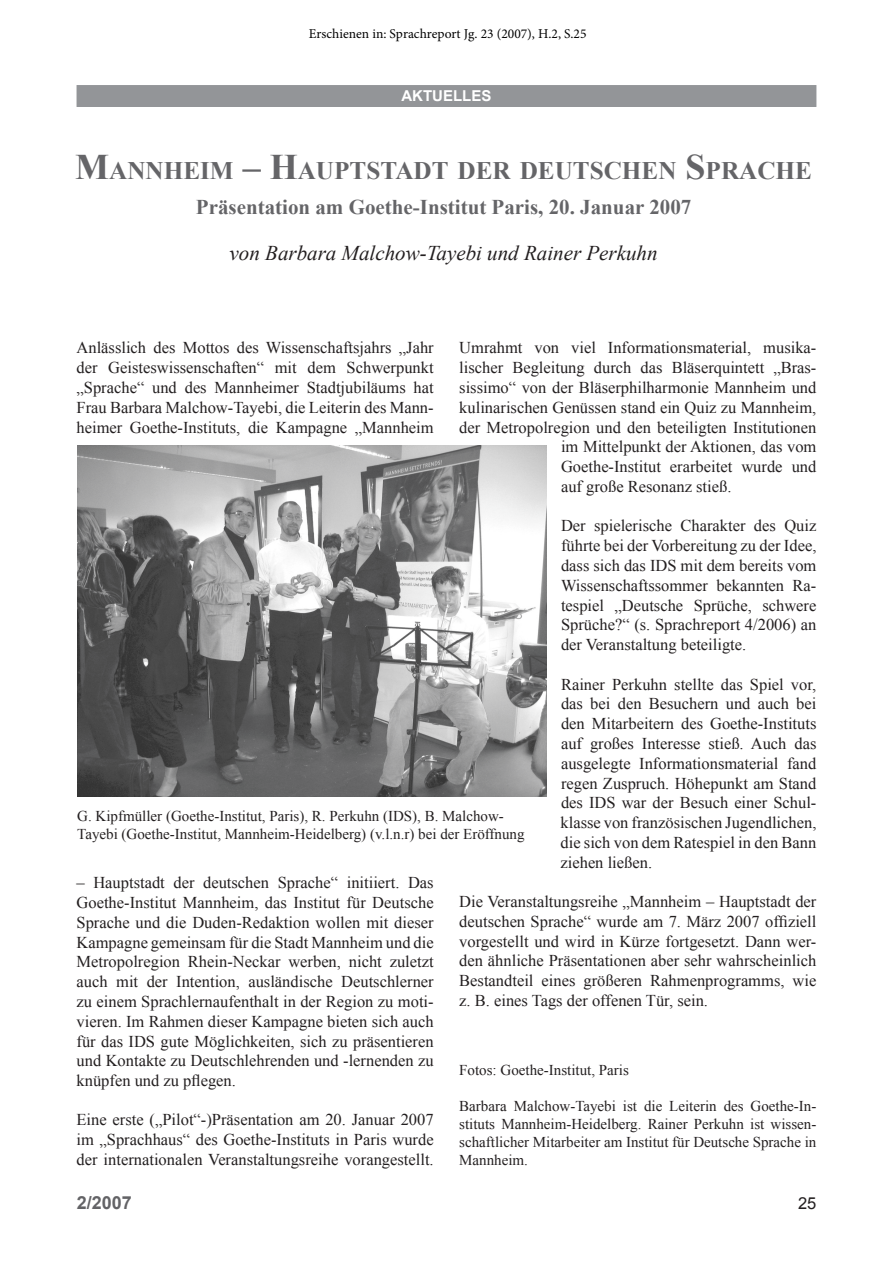
<style>
.page{position:relative;width:893px;height:1263px;background:#fff}
.page>*{position:absolute;margin:0;border:0;box-sizing:border-box;transform-origin:0 0}
.t1{font:700 25.2px "Times New Roman";color:#656568}
.t2{font:700 21px "Times New Roman";color:#656568}
.t3{font:italic 21px "Times New Roman";color:#231f20}
.t4{font:700 18px "Arial";color:#636366}
.t5{font:16.5px/19.8px "Times New Roman";color:#231f20;text-align:justify}
.t6{font:16.5px "Arial";color:#231f20}
.t7{font:15px/18px "Times New Roman";color:#231f20;text-align:justify}
.t8{font:700 15px "Arial";color:#fff}
.t9{font:13.5px "Minion Pro";color:#000}
.s1{font-size:36px}
</style>
<div class="page">
<div style="left:77px;top:86px;width:739px;height:20px;background:#939598"></div>
<div style="left:77px;top:85px;width:739px;height:22px;border:2px solid #939598"></div>
<img style="left:78px;top:445px;width:468px;height:351px">
<p class="t9" style="left:309px;top:25px;width:279px">Erschienen in: Sprachreport Jg. 23 (2007), H.2, S.25</p>
<p class="t8" style="left:401px;top:86px;width:91px">AKTUELLES</p>
<h1 class="t1" style="left:75px;top:154px;width:738px"><span class="s1">M</span>ANNHEIM <span class="s1">– H</span>AUPTSTADT DER DEUTSCHEN <span class="s1">S</span>PRACHE</h1>
<p class="t2" style="left:196px;top:192px;width:497px">Präsentation am Goethe-Institut Paris, 20. Januar 2007</p>
<p class="t3" style="left:230px;top:239px;width:429px">von Barbara Malchow-Tayebi und Rainer Perkuhn</p>
<p class="t5" style="left:77px;top:338px;width:359px">Anlässlich des Mottos des Wissenschaftsjahrs „Jahr der Geisteswissenschaften“ mit dem Schwerpunkt „Sprache“ und des Mannheimer Stadtjubiläums hat Frau Barbara Malchow-Tayebi, die Leiterin des Mann&shy;heimer Goethe-Instituts, die Kampagne „Mannheim</p>
<p class="t5" style="left:459px;top:338px;width:359px">Umrahmt von viel Informationsmaterial, musika-</p>
<p class="t5" style="left:459px;top:358px;width:359px">lischer Begleitung durch das Bläserquintett „Bras-</p>
<p class="t5" style="left:459px;top:377px;width:359px">sissimo“ von der Bläserphilharmonie Mannheim und</p>
<p class="t5" style="left:459px;top:397px;width:359px">kulinarischen Genüssen stand ein Quiz zu Mannheim,</p>
<p class="t5" style="left:459px;top:417px;width:359px">der Metropolregion und den beteiligten Institutionen</p>
<p class="t5" style="left:561px;top:437px;width:257px">im Mittelpunkt der Aktionen, das vom</p>
<p class="t5" style="left:561px;top:457px;width:257px">Goethe-Institut erarbeitet wurde und</p>
<p class="t5" style="left:561px;top:476px;width:172px">auf große Resonanz stieß.</p>
<p class="t5" style="left:561px;top:516px;width:257px">Der spielerische Charakter des Quiz führte bei der Vorbereitung zu der Idee, dass sich das IDS mit dem bereits vom Wissenschaftssommer bekannten Ra&shy;tespiel „Deutsche Sprüche, schwere Sprüche?“ (s. Sprachreport 4/2006) an der Veranstaltung beteiligte.</p>
<p class="t5" style="left:560px;top:674px;width:257px">Rainer Perkuhn stellte das Spiel vor, das bei den Besuchern und auch bei den Mitarbeitern des Goethe-Instituts auf großes Interesse stieß. Auch das ausgelegte Informationsmaterial fand regen Zuspruch. Höhepunkt am Stand des IDS war der Besuch einer Schul&shy;klasse von französischen Jugendlichen, die sich von dem Ratespiel in den Bann ziehen ließen.</p>
<p class="t5" style="left:459px;top:891px;width:359px">Die Veranstaltungsreihe „Mannheim – Hauptstadt der deutschen Sprache“ wurde am 7. März 2007 offiziell vorgestellt und wird in Kürze fortgesetzt. Dann wer&shy;den ähnliche Präsentationen aber sehr wahrscheinlich Bestandteil eines größeren Rahmenprogramms, wie z. B. eines Tags der offenen Tür, sein.</p>
<p class="t7" style="left:77px;top:807px;width:449px">G. Kipfmüller (Goethe-Institut, Paris), R. Perkuhn (IDS), B. Malchow-<br>Tayebi (Goethe-Institut, Mannheim-Heidelberg) (v.l.n.r) bei der Eröffnung</p>
<p class="t5" style="left:77px;top:872px;width:359px">– Hauptstadt der deutschen Sprache“ initiiert. Das Goethe-Institut Mannheim, das Institut für Deutsche Sprache und die Duden-Redaktion wollen mit dieser Kampagne gemeinsam für die Stadt Mannheim und die Metropolregion Rhein-Neckar werben, nicht zuletzt auch mit der Intention, ausländische Deutschlerner zu einem Sprachlernaufenthalt in der Region zu moti&shy;vieren. Im Rahmen dieser Kampagne bieten sich auch für das IDS gute Möglichkeiten, sich zu präsentieren und Kontakte zu Deutschlehrenden und ‑lernenden zu knüpfen und zu pflegen.</p>
<p class="t5" style="left:77px;top:1110px;width:359px">Eine erste („Pilot“-)Präsentation am 20. Januar 2007 im „Sprachhaus“ des Goethe-Instituts in Paris wurde der internationalen Veranstaltungsreihe vorangestellt.</p>
<p class="t7" style="left:459px;top:1061px;width:171px">Fotos: Goethe-Institut, Paris</p>
<p class="t7" style="left:459px;top:1097px;width:359px">Barbara Malchow-Tayebi ist die Leiterin des Goethe-In&shy;stituts Mannheim-Heidelberg. Rainer Perkuhn ist wissen&shy;schaftlicher Mitarbeiter am Institut für Deutsche Sprache in Mannheim.</p>
<p class="t4" style="left:77px;top:1191px;width:57px">2/2007</p>
<p class="t6" style="left:798px;top:1192px;width:20px">25</p>
</div>
